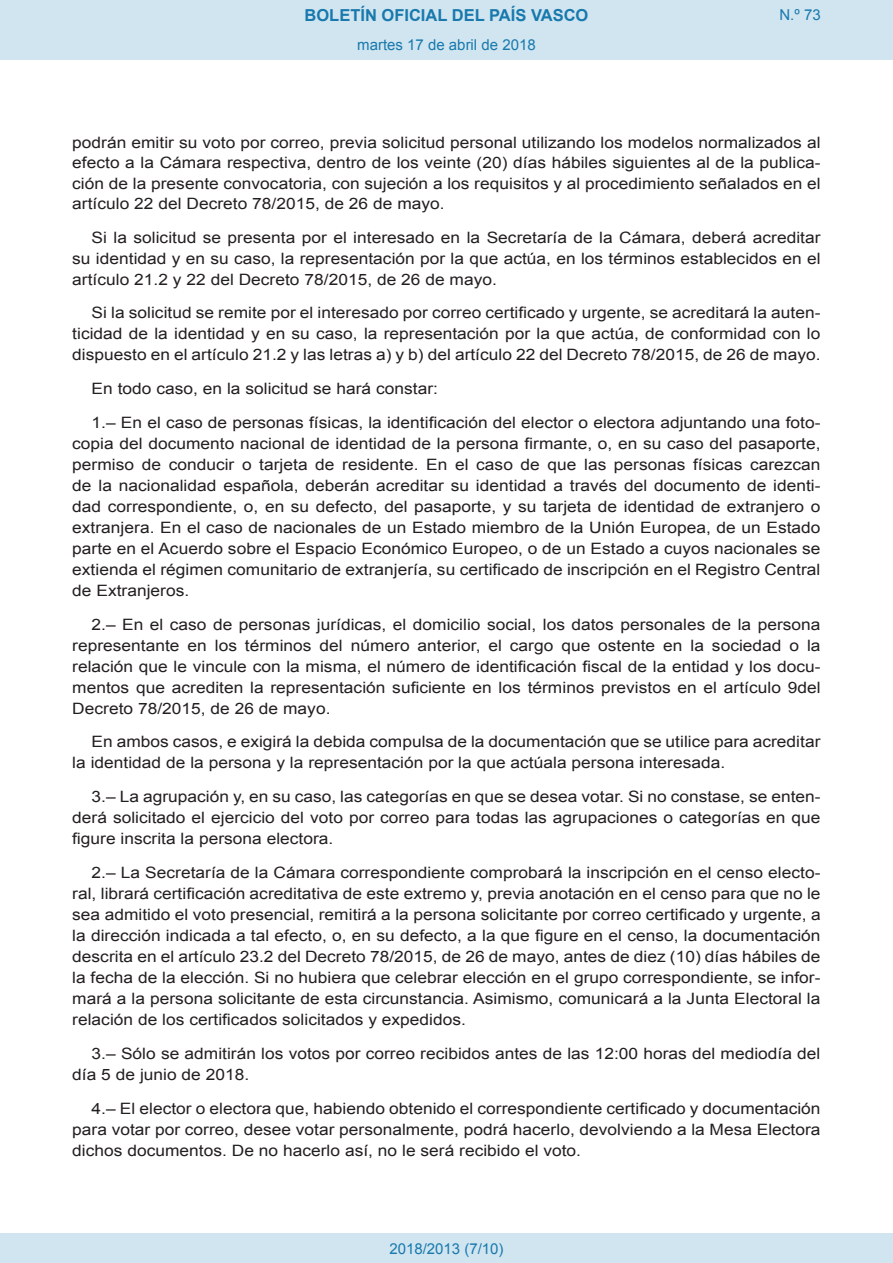
<style>
.page{position:relative;width:893px;height:1263px;background:#fff}
.page>*{position:absolute;margin:0;border:0;box-sizing:border-box;transform-origin:0 0}
.t1{font:700 16.5px "Arial";color:#1879ad}
.BOPVDetalle{font:15.6px/21px "Arial";color:#231f20;text-align:justify;scale:1.11 1}
.Paginacion_Centro{font:15px "Arial";color:#1879ad}
</style>
<div class="page">
<div style="left:0;top:0;width:893px;height:60px;background:#d0e5f0"></div>
<div style="left:0;top:1233px;width:893px;height:30px;background:#d0e5f0"></div>
<p class="t1" style="left:305px;top:4px;width:285px">BOLETÍN OFICIAL DEL PAÍS VASCO</p>
<p class="Paginacion_Centro" style="left:357px;top:35px;width:180px">martes 17 de abril de 2018</p>
<p class="Paginacion_Centro" style="left:779px;top:5px;width:43px">N.º 73</p>
<p class="BOPVDetalle" style="left:72px;top:133px;width:676px;line-height:20.2px">podrán emitir su voto por correo, previa solicitud personal utilizando los modelos normalizados al efecto a la Cámara respectiva, dentro de los veinte (20) días hábiles siguientes al de la publica&shy;ción de la presente convocatoria, con sujeción a los requisitos y al procedimiento señalados en el artículo 22 del Decreto 78/2015, de 26 de mayo.</p>
<p class="BOPVDetalle" style="left:72px;top:227px;width:676px;text-indent:19px">Si la solicitud se presenta por el interesado en la Secretaría de la Cámara, deberá acreditar su identidad y en su caso, la representación por la que actúa, en los términos establecidos en el artículo 21.2 y 22 del Decreto 78/2015, de 26 de mayo.</p>
<p class="BOPVDetalle" style="left:72px;top:303px;width:676px;text-indent:19px">Si la solicitud se remite por el interesado por correo certificado y urgente, se acreditará la auten&shy;ticidad de la identidad y en su caso, la representación por la que actúa, de conformidad con lo dispuesto en el artículo 21.2 y las letras a) y b) del artículo 22 del Decreto 78/2015, de 26 de mayo.</p>
<p class="BOPVDetalle" style="left:92px;top:378px;width:313px">En todo caso, en la solicitud se hará constar:</p>
<p class="BOPVDetalle" style="left:72px;top:412px;width:676px;text-indent:19px">1.– En el caso de personas físicas, la identificación del elector o electora adjuntando una foto&shy;copia del documento nacional de identidad de la persona firmante, o, en su caso del pasaporte, permiso de conducir o tarjeta de residente. En el caso de que las personas físicas carezcan de la nacionalidad española, deberán acreditar su identidad a través del documento de identi&shy;dad correspondiente, o, en su defecto, del pasaporte, y su tarjeta de identidad de extranjero o extranjera. En el caso de nacionales de un Estado miembro de la Unión Europea, de un Estado parte en el Acuerdo sobre el Espacio Económico Europeo, o de un Estado a cuyos nacionales se extienda el régimen comunitario de extranjería, su certificado de inscripción en el Registro Central de Extranjeros.</p>
<p class="BOPVDetalle" style="left:72px;top:614px;width:676px;text-indent:19px">2.– En el caso de personas jurídicas, el domicilio social, los datos personales de la persona representante en los términos del número anterior, el cargo que ostente en la sociedad o la relación que le vincule con la misma, el número de identificación fiscal de la entidad y los docu&shy;mentos que acrediten la representación suficiente en los términos previstos en el artículo 9del Decreto 78/2015, de 26 de mayo.</p>
<p class="BOPVDetalle" style="left:72px;top:732px;width:675px;text-indent:19px">En ambos casos, e exigirá la debida compulsa de la documentación que se utilice para acreditar la identidad de la persona y la representación por la que actúala persona interesada.</p>
<p class="BOPVDetalle" style="left:72px;top:786px;width:676px;text-indent:19px">3.– La agrupación y, en su caso, las categorías en que se desea votar. Si no constase, se enten&shy;derá solicitado el ejercicio del voto por correo para todas las agrupaciones o categorías en que figure inscrita la persona electora.</p>
<p class="BOPVDetalle" style="left:72px;top:862px;width:676px;text-indent:19px">2.– La Secretaría de la Cámara correspondiente comprobará la inscripción en el censo electo&shy;ral, librará certificación acreditativa de este extremo y, previa anotación en el censo para que no le sea admitido el voto presencial, remitirá a la persona solicitante por correo certificado y urgente, a la dirección indicada a tal efecto, o, en su defecto, a la que figure en el censo, la documentación descrita en el artículo 23.2 del Decreto 78/2015, de 26 de mayo, antes de diez (10) días hábiles de la fecha de la elección. Si no hubiera que celebrar elección en el grupo correspondiente, se infor&shy;mará a la persona solicitante de esta circunstancia. Asimismo, comunicará a la Junta Electoral la relación de los certificados solicitados y expedidos.</p>
<p class="BOPVDetalle" style="left:72px;top:1043px;width:675px;text-indent:19px">3.– Sólo se admitirán los votos por correo recibidos antes de las 12:00 horas del mediodía del día 5 de junio de 2018.</p>
<p class="BOPVDetalle" style="left:72px;top:1098px;width:676px;text-indent:19px">4.– El elector o electora que, habiendo obtenido el correspondiente certificado y documentación para votar por correo, desee votar personalmente, podrá hacerlo, devolviendo a la Mesa Electora dichos documentos. De no hacerlo así, no le será recibido el voto.</p>
<p class="Paginacion_Centro" style="left:389px;top:1238px;width:116px">2018/2013 (7/10)</p>
</div>
